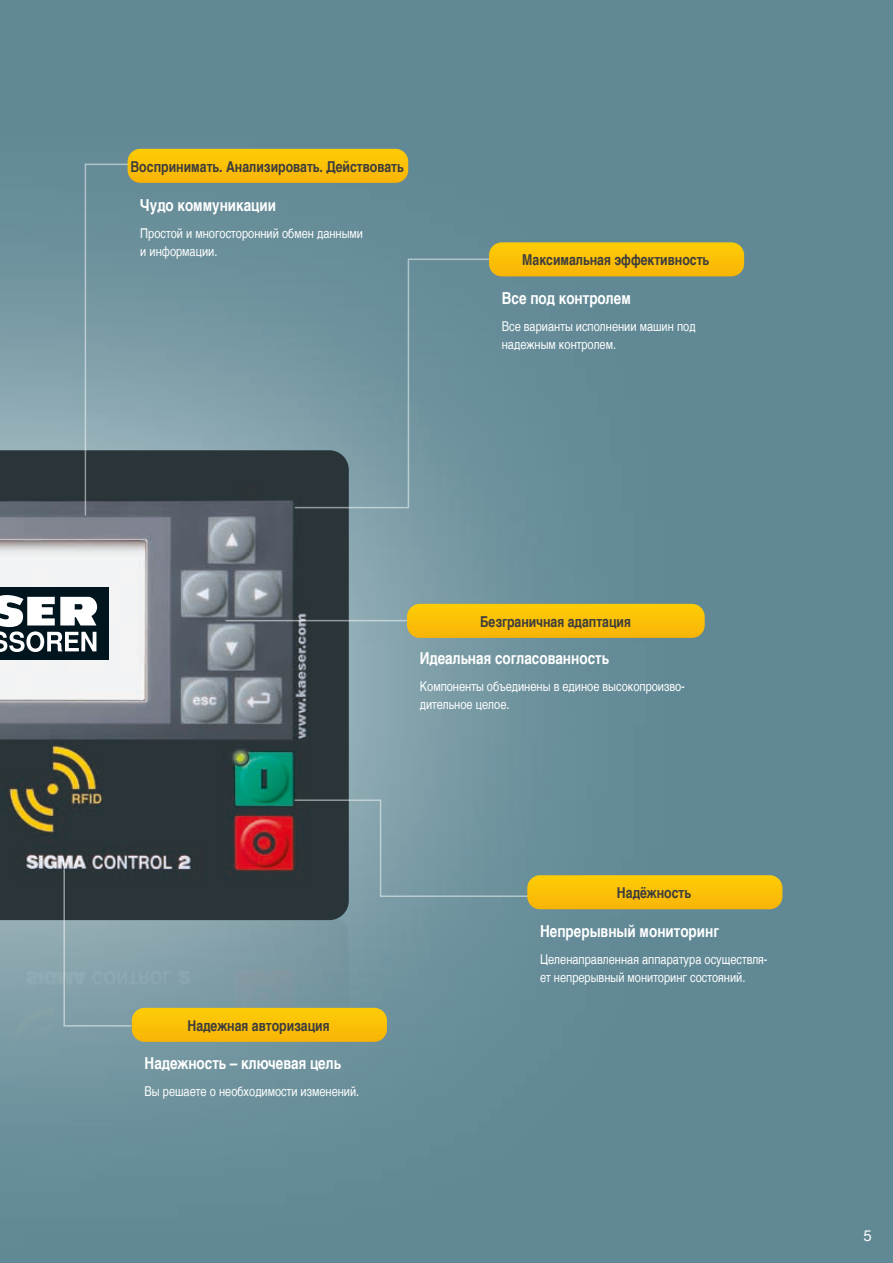
<style>
.page{position:relative;width:893px;height:1263px;background:#618995}
.page>*{position:absolute;margin:0;border:0;box-sizing:border-box;transform-origin:0 0}
.t1{font:16.5px "Nimbus San L Bol Con";color:#fff}
.t2{font:15px "Nimbus San L Bol Con";color:#3d3d3c}
.t3{font:15px "Nimbus San L";color:#fff}
.t4{font:13.5px/18px "Nimbus San L Reg Con";color:#fff}
</style>
<div class="page">
<div style="left:0;top:101px;width:697px;height:1162px;background:#fff;opacity:.75"></div>
<img style="left:0;top:450px;width:349px;height:470px">
<div style="left:0;top:587px;width:108px;height:73px;background:#00151d"></div>
<svg style="left:0;top:595px;width:97px;height:57px"></svg>
<svg style="left:408px;top:258px;width:85px;height:251px;background:#6b919c"></svg>
<hr style="left:225px;top:620px;width:183px;height:1px;background:#fff">
<svg style="left:489px;top:242px;width:255px;height:34px;background:#f7bf09"></svg>
<svg style="left:407px;top:604px;width:298px;height:34px;background:#f8bf09"></svg>
<svg style="left:84px;top:149px;width:324px;height:368px;background:#748d87"></svg>
<svg style="left:63px;top:799px;width:719px;height:243px;background:#72857b"></svg>
<p class="t2" style="left:130px;top:157px;width:275px">Воспринимать. Анализировать. Действовать</p>
<p class="t1" style="left:140px;top:195px;width:137px">Чудо коммуникации</p>
<p class="t4" style="left:140px;top:225px;width:224px">Простой и многосторонний обмен данными и информации.</p>
<p class="t2" style="left:522px;top:251px;width:188px">Максимальная эффективность</p>
<p class="t1" style="left:502px;top:288px;width:130px">Все под контролем</p>
<p class="t4" style="left:502px;top:318px;width:195px">Все варианты исполнении машин под надежным контролем.</p>
<p class="t2" style="left:480px;top:612px;width:152px">Безграничная адаптация</p>
<p class="t1" style="left:420px;top:648px;width:191px">Идеальная согласованность</p>
<p class="t4" style="left:420px;top:678px;width:267px">Компоненты объединены в единое высокопроизво&shy;дительное целое.</p>
<p class="t2" style="left:187px;top:1016px;width:144px">Надежная авторизация</p>
<p class="t1" style="left:145px;top:1053px;width:198px">Надежность – ключевая цель</p>
<p class="t4" style="left:145px;top:1083px;width:216px">Вы решаете о необходимости изменений.</p>
<p class="t2" style="left:617px;top:883px;width:76px">Надёжность</p>
<p class="t1" style="left:540px;top:921px;width:180px">Непрерывный мониторинг</p>
<p class="t4" style="left:540px;top:951px;width:229px">Целенаправленная аппаратура осуществля&shy;ет непрерывный мониторинг состояний.</p>
<p class="t3" style="left:863px;top:1226px;width:10px">5</p>
</div>
